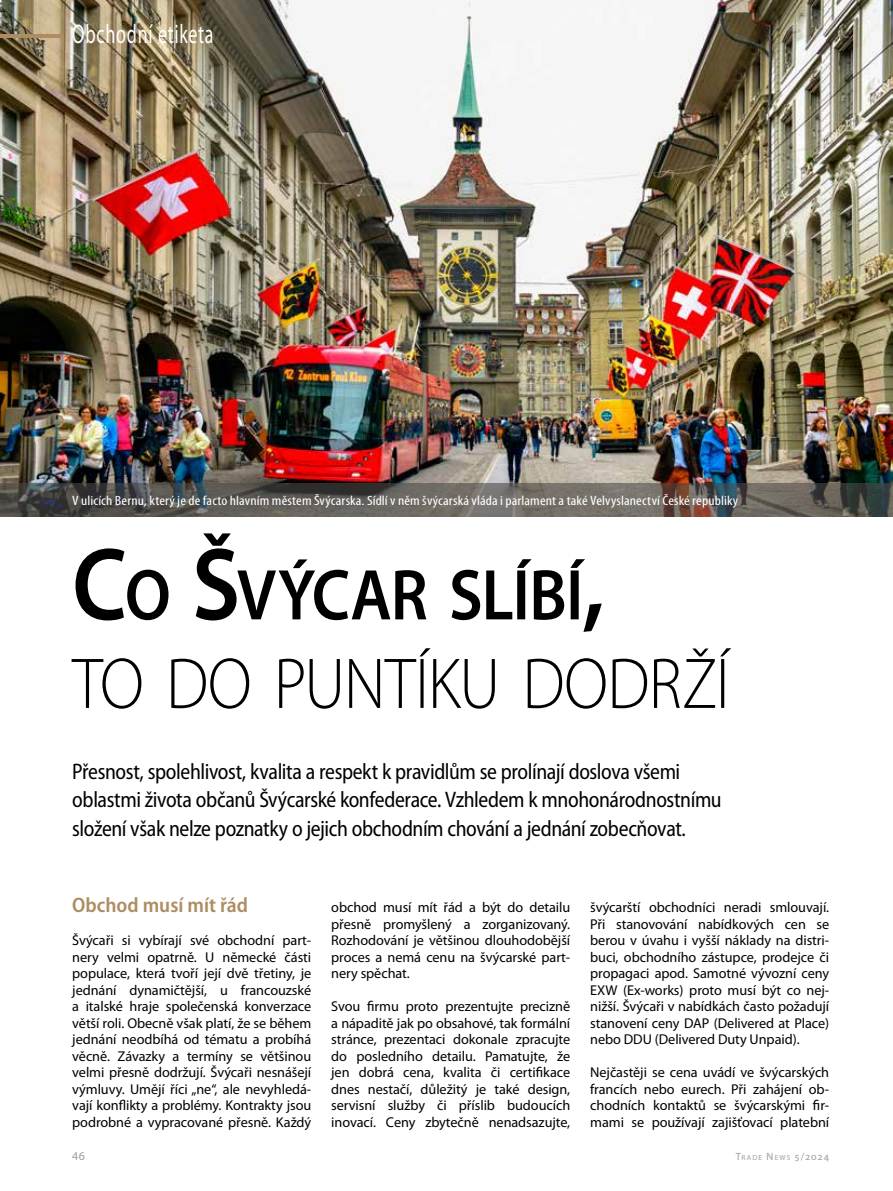
<style>
.page{position:relative;width:893px;height:1191px;background:#fff}
.page>*{position:absolute;margin:0;border:0;box-sizing:border-box;transform-origin:0 0}
.t1{font:300 72.45px/88.5px "Myriad Pro";letter-spacing:-.015em;color:#000;scale:.9 1}
.t2{font:27px "Myriad Pro";letter-spacing:.04em;color:#fff;scale:.67 1}
.t3{font:semi-condensed 22.5px/28.5px "Myriad Pro";letter-spacing:-.02em;color:#000;scale:.95 1}
.t4{font:600 semi-condensed 21px "Myriad Pro";color:#ae8c62}
.t5{font:14.25px/16.5px "Myriad Pro";letter-spacing:-.005em;color:#000;text-align:justify}
.t6{font:condensed 13.5px "Myriad Pro";letter-spacing:.005em;color:#fff;scale:1.15 1}
.t7{font:12px "Myriad Pro";color:#9d9d9c}
.t8{font:7.35px "Myriad Pro";letter-spacing:.165em;color:#9d9d9c}
.s1{font-weight:600;font-size:103.5px}
.s2{font-weight:600}
.s3{font-size:10.5px}
</style>
<div class="page">
<img style="left:0;top:0;width:893px;height:483px">
<hr style="left:0;top:34px;width:64px;height:3px;background:#ae8c62">
<svg style="left:0;top:483px;width:893px;height:33px;background:#5d5a55"></svg>
<h2 class="t2" style="left:72px;top:17px;width:212px">Obchodní etiketa</h2>
<p class="t6" style="left:72px;top:492px;width:581px">V ulicích Bernu, který je de facto hlavním městem Švýcarska. Sídlí v něm švýcarská vláda i parlament a také Velvyslanectví České republiky</p>
<h1 class="t1" style="left:72px;top:550px;width:732px"><span class="s1">C</span><span class="s2">O</span> <span class="s1">Š</span><span class="s2">VÝCAR SLÍBÍ</span><span class="s1">,<br></span>TO DO PUNTÍKU DODRŽÍ</h1>
<p class="t3" style="left:72px;top:757px;width:685px">Přesnost, spolehlivost, kvalita a respekt k pravidlům se prolínají doslova všemi oblastmi života občanů Švýcarské konfederace. Vzhledem k mnohonárodnostnímu složení však nelze poznatky o jejich obchodním chování a jednání zobecňovat.</p>
<h3 class="t4" style="left:72px;top:891px;width:177px">Obchod musí mít řád</h3>
<p class="t5" style="left:72px;top:932px;width:241px">Švýcaři si vybírají své obchodní part&shy;nery velmi opatrně. U německé části populace, která tvoří její dvě třetiny, je jednání dynamičtější, u francouzské a italské hraje společenská konverzace větší roli. Obecně však platí, že se během jednání neodbíhá od tématu a probíhá věcně. Závazky a termíny se většinou velmi přesně dodržují. Švýcaři nesnášejí výmluvy. Umějí říci „ne“, ale nevyhledá&shy;vají konflikty a problémy. Kontrakty jsou podrobné a vypracované přesně. Každý</p>
<p class="t5" style="left:331px;top:899px;width:240px">obchod musí mít řád a být do detailu přesně promyšlený a zorganizovaný.<br>Rozhodování je většinou dlouhodobější proces a nemá cenu na švýcarské part&shy;nery spěchat.</p>
<p class="t5" style="left:331px;top:998px;width:240px">Svou firmu proto prezentujte precizně a nápaditě jak po obsahové, tak formální stránce, prezentaci dokonale zpracujte do posledního detailu. Pamatujte, že jen dobrá cena, kvalita či certifikace dnes nestačí, důležitý je také design, servisní služby či příslib budoucích inovací. Ceny zbytečně nenadsazujte,</p>
<p class="t5" style="left:590px;top:899px;width:240px">švýcarští obchodníci neradi smlouvají.<br>Při stanovování nabídkových cen se berou v úvahu i vyšší náklady na distri&shy;buci, obchodního zástupce, prodejce či propagaci apod. Samotné vývozní ceny EXW (Ex-works) proto musí být co nej&shy;nižší. Švýcaři v nabídkách často požadují stanovení ceny DAP (Delivered at Place) nebo DDU (Delivered Duty Unpaid).</p>
<p class="t5" style="left:590px;top:1064px;width:240px">Nejčastěji se cena uvádí ve švýcarských francích nebo eurech. Při zahájení ob&shy;chodních kontaktů se švýcarskými fir&shy;mami se používají zajišťovací platební</p>
<p class="t7" style="left:72px;top:1148px;width:14px">46</p>
<p class="t8" style="left:736px;top:1153px;width:95px"><span class="s3">T</span>RADE <span class="s3">N</span>EWS <span class="s3">5/2024</span></p>
</div>
